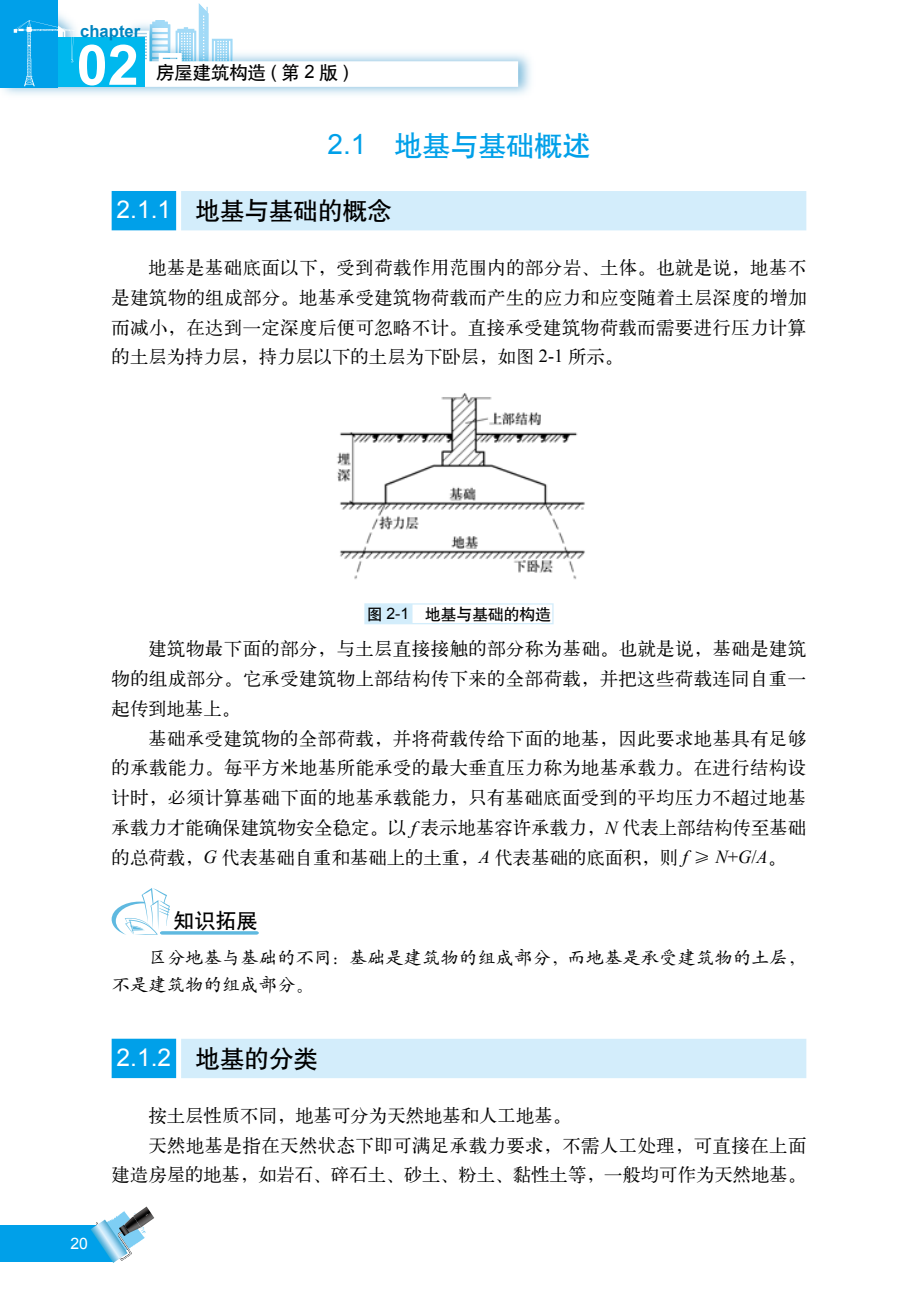
<style>
.page{position:relative;width:918px;height:1290px;background:#fff}
.page>*{position:absolute;margin:0;border:0;box-sizing:border-box;transform-origin:0 0}
.t1{font:700 56px "Arial";color:#fff}
.t2{font:28px "H Yb 1 gj";color:#00a0e9}
.t3{font:24.5px "H Yb 1 gj";color:#000}
.t4{font:21px "H Yb 1 gj";color:#000}
.t5{font:18.38px/29.8px "H Ya 1 gj";letter-spacing:.005em;color:#000;text-align:justify}
.t6{font:18.38px/26.2px "H Yc 1 gj";color:#000}
.t7{font:18.38px "H Ya 1 gj";letter-spacing:.025em;color:#000}
.t8{font:18.38px "H Yb 1 gj";color:#000}
.t9{font:700 16.62px "Arial";color:#0085c0}
.t10{font:15.75px "H Yb 1 gj";color:#000}
.t11{font:15.75px "Arial";color:#fff}
.s1{font-family:"Arial"}
.s2{font-family:"Arial";color:#fff}
.s3{font-family:"Times New Roman"}
.s4{font-family:"Times New Roman";font-style:italic}
</style>
<div class="page">
<img style="left:0;top:54px;width:531px;height:41px">
<div style="left:0;top:0;width:58px;height:87px;background:#00a0e9"></div>
<svg style="left:13px;top:3px;width:505px;height:84px"></svg>
<div style="left:0;top:1225px;width:114px;height:37px;background:#00a0e9"></div>
<svg style="left:90px;top:1206px;width:64px;height:57px"></svg>
<div style="left:181px;top:191px;width:625px;height:39px;background:#d3edfb"></div>
<div style="left:112px;top:191px;width:64px;height:39px;background:#00a0e9"></div>
<div style="left:364px;top:603px;width:189px;height:21px;background:#d3edfb"></div>
<div style="left:412px;top:605px;width:140px;height:18px;background:#fff"></div>
<div style="left:181px;top:1039px;width:625px;height:39px;background:#d3edfb"></div>
<div style="left:112px;top:1039px;width:64px;height:39px;background:#00a0e9"></div>
<img style="left:337px;top:393px;width:248px;height:187px">
<svg style="left:112px;top:888px;width:147px;height:47px"></svg>
<p class="t9" style="left:80px;top:20px;width:62px">chapter</p>
<h1 class="t1" style="left:77px;top:28px;width:64px">02</h1>
<p class="t8" style="left:156px;top:63px;width:194px">房屋建筑构造 <span class="s1">(</span> 第 <span class="s1">2</span> 版 <span class="s1">)</span></p>
<h2 class="t2" style="left:327px;top:131px;width:264px"><span class="s1">2.1</span>　地基与基础概述</h2>
<h3 class="t3" style="left:117px;top:198px;width:276px"><span class="s2">2.1.1</span>　地基与基础的概念</h3>
<p class="t5" style="left:112px;top:253px;width:696px;text-indent:37px">地基是基础底面以下，受到荷载作用范围内的部分岩、土体。也就是说，地基不是建筑物的组成部分。地基承受建筑物荷载而产生的应力和应变随着土层深度的增加而减小，在达到一定深度后便可忽略不计。直接承受建筑物荷载而需要进行压力计算的土层为持力层，持力层以下的土层为下卧层，如图 <span class="s3">2-1</span> 所示。</p>
<p class="t10" style="left:367px;top:606px;width:186px">图 <span class="s1">2-1</span>　地基与基础的构造</p>
<p class="t5" style="left:112px;top:634px;width:696px;text-indent:37px">建筑物最下面的部分，与土层直接接触的部分称为基础。也就是说，基础是建筑物的组成部分。它承受建筑物上部结构传下来的全部荷载，并把这些荷载连同自重一起传到地基上。</p>
<p class="t5" style="left:112px;top:723px;width:696px;text-indent:37px">基础承受建筑物的全部荷载，并将荷载传给下面的地基，因此要求地基具有足够的承载能力。每平方米地基所能承受的最大垂直压力称为地基承载力。在进行结构设计时，必须计算基础下面的地基承载能力，只有基础底面受到的平均压力不超过地基承载力才能确保建筑物安全稳定。以 <span class="s4">f</span> 表示地基容许承载力，<span class="s4">N</span> 代表上部结构传至基础的总荷载，<span class="s4">G</span> 代表基础自重和基础上的土重，<span class="s4">A</span> 代表基础的底面积，则 <span class="s4">f</span> ≥ <span class="s4">N</span><span class="s3">+</span><span class="s4">G</span><span class="s3">/</span><span class="s4">A</span>。</p>
<p class="t4" style="left:174px;top:910px;width:86px">知识拓展</p>
<p class="t6" style="left:112px;top:944px;width:696px;text-indent:37px">区分地基与基础的不同：基础是建筑物的组成部分，而地基是承受建筑物的土层，不是建筑物的组成部分。</p>
<p class="t11" style="left:71px;top:1233px;width:19px">20</p>
<h3 class="t3" style="left:117px;top:1046px;width:203px"><span class="s2">2.1.2</span>　地基的分类</h3>
<p class="t5" style="left:148px;top:1100px;width:424px">按土层性质不同，地基可分为天然地基和人工地基。</p>
<p class="t7" style="left:148px;top:1136px;width:659px">天然地基是指在天然状态下即可满足承载力要求，不需人工处理，可直接在上面</p>
<p class="t5" style="left:112px;top:1160px;width:696px">建造房屋的地基，如岩石、碎石土、砂土、粉土、黏性土等，一般均可作为天然地基。</p>
</div>
